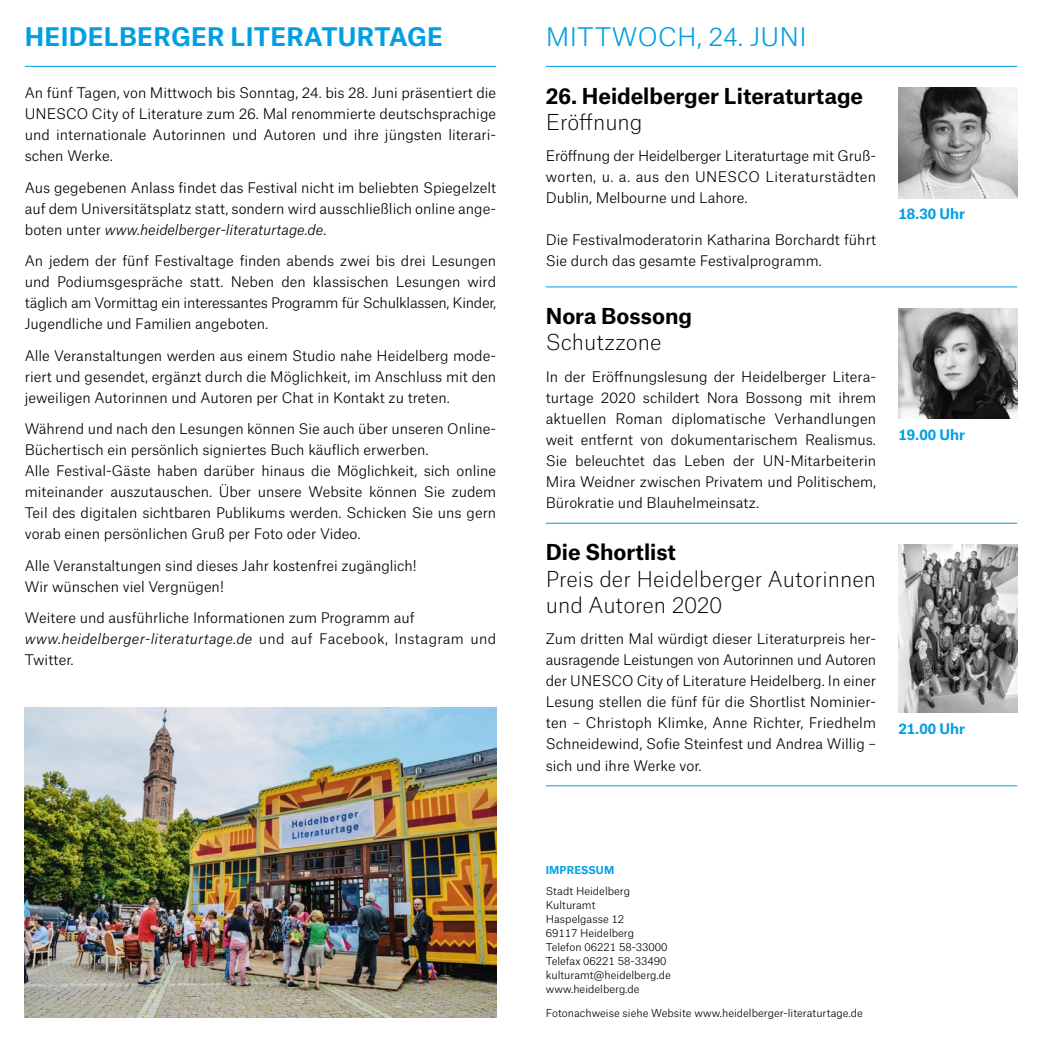
<style>
.page{position:relative;width:1042px;height:1042px;background:#fff}
.page>*{position:absolute;margin:0;border:0;box-sizing:border-box;transform-origin:0 0}
.Kolumne_-_Atlas_Grot{font:700 24.5px "Atlas Grotesk";letter-spacing:.01em;color:#009fe3}
.t1{font:300 24.5px "Atlas Grotesk";letter-spacing:.01em;color:#009fe3}
.Titel_-_Atlas_Grotes{font:100 21px "Atlas Grotesk";color:#000}
.t2{font:700 21px "Atlas Grotesk";color:#000}
.FLIESSTEXT___8pt_lig{font:300 14px/21px "Atlas Grotesk";color:#000;text-align:justify}
.Uhrzeit_-_Atlas_Grot{font:700 14px "Atlas Grotesk";color:#009fe3}
.Fotonachweis_-_Atlas{font:300 10.5px "Atlas Grotesk";color:#000}
.FLIESSTEXT___8pt_lig-2{font:300 10.5px "Atlas Grotesk";color:#000}
.Fotonachweis_-_Atlas-2{font:700 10.5px "Atlas Grotesk";letter-spacing:.01em;color:#009fe3}
.s1{font-style:italic}
</style>
<div class="page">
<img style="left:25px;top:707px;width:471px;height:310px">
<hr style="left:546px;top:66px;width:471px;height:1px;background:#009fe3">
<hr style="left:546px;top:286px;width:471px;height:1px;background:#009fe3">
<img style="left:898px;top:88px;width:119px;height:110px">
<hr style="left:546px;top:523px;width:471px;height:1px;background:#009fe3">
<img style="left:898px;top:308px;width:119px;height:111px">
<hr style="left:546px;top:785px;width:471px;height:1px;background:#009fe3">
<hr style="left:25px;top:66px;width:471px;height:1px;background:#009fe3">
<img style="left:898px;top:545px;width:119px;height:167px">
<p class="Kolumne_-_Atlas_Grot" style="left:25px;top:16px;width:420px">HEIDELBERGER LITERATURTAGE</p>
<p class="FLIESSTEXT___8pt_lig" style="left:25px;top:81px;width:473px">An fünf Tagen, von Mittwoch bis Sonntag, 24. bis 28. Juni präsentiert die UNESCO City of Literature zum 26. Mal renommierte deutschsprachige und internationale Autorinnen und Autoren und ihre jüngsten literari&shy;schen Werke.</p>
<p class="FLIESSTEXT___8pt_lig" style="left:25px;top:176px;width:473px">Aus gegebenen Anlass findet das Festival nicht im beliebten Spiegelzelt auf dem Universitätsplatz statt, sondern wird ausschließlich online ange&shy;boten unter <span class="s1">www.heidelberger-literaturtage.de</span>.</p>
<p class="FLIESSTEXT___8pt_lig" style="left:25px;top:249px;width:473px">An jedem der fünf Festivaltage finden abends zwei bis drei Lesungen und Podiumsgespräche statt. Neben den klassischen Lesungen wird täglich am Vormittag ein interessantes Programm für Schulklassen, Kinder, Jugendliche und Familien angeboten.</p>
<p class="FLIESSTEXT___8pt_lig" style="left:25px;top:344px;width:473px">Alle Veranstaltungen werden aus einem Studio nahe Heidelberg mode&shy;riert und gesendet, ergänzt durch die Möglichkeit, im Anschluss mit den jeweiligen Autorinnen und Autoren per Chat in Kontakt zu treten.</p>
<p class="FLIESSTEXT___8pt_lig" style="left:25px;top:417px;width:473px">Während und nach den Lesungen können Sie auch über unseren Online-</p>
<p class="FLIESSTEXT___8pt_lig" style="left:25px;top:438px;width:405px">Büchertisch ein persönlich signiertes Buch käuflich erwerben.</p>
<p class="FLIESSTEXT___8pt_lig" style="left:25px;top:459px;width:473px">Alle Festival-Gäste haben darüber hinaus die Möglichkeit, sich online miteinander auszutauschen. Über unsere Website können Sie zudem Teil des digitalen sichtbaren Publikums werden. Schicken Sie uns gern vorab einen persönlichen Gruß per Foto oder Video.</p>
<p class="FLIESSTEXT___8pt_lig" style="left:25px;top:554px;width:393px">Alle Veranstaltungen sind dieses Jahr kostenfrei zugänglich!</p>
<p class="FLIESSTEXT___8pt_lig" style="left:25px;top:575px;width:201px">Wir wünschen viel Vergnügen!</p>
<p class="FLIESSTEXT___8pt_lig" style="left:25px;top:606px;width:391px">Weitere und ausführliche Informationen zum Programm auf</p>
<p class="FLIESSTEXT___8pt_lig" style="left:25px;top:627px;width:473px"><span class="s1">www.heidelberger-literaturtage.de</span> und auf Facebook, Instagram und<br>Twitter.</p>
<p class="t1" style="left:546px;top:17px;width:262px">MITTWOCH, 24. JUNI</p>
<p class="t2" style="left:546px;top:78px;width:319px">26. Heidelberger Literaturtage</p>
<p class="Titel_-_Atlas_Grotes" style="left:546px;top:106px;width:98px">Eröffnung</p>
<p class="FLIESSTEXT___8pt_lig" style="left:546px;top:144px;width:332px">Eröffnung der Heidelberger Literaturtage mit Gruß&shy;worten, u. a. aus den UNESCO Literaturstädten Dublin, Melbourne und Lahore.</p>
<p class="FLIESSTEXT___8pt_lig" style="left:546px;top:228px;width:332px">Die Festivalmoderatorin Katharina Borchardt führt<br>Sie durch das gesamte Festivalprogramm.</p>
<p class="t2" style="left:546px;top:299px;width:148px">Nora Bossong</p>
<p class="Titel_-_Atlas_Grotes" style="left:546px;top:326px;width:117px">Schutzzone</p>
<p class="FLIESSTEXT___8pt_lig" style="left:546px;top:365px;width:332px">In der Eröffnungslesung der Heidelberger Litera&shy;turtage 2020 schildert Nora Bossong mit ihrem aktuellen Roman diplomatische Verhandlungen weit entfernt von dokumentarischem Realismus.<br>Sie beleuchtet das Leben der UN-Mitarbeiterin Mira Weidner zwischen Privatem und Politischem, Bürokratie und Blauhelmeinsatz.</p>
<p class="t2" style="left:546px;top:535px;width:132px">Die Shortlist</p>
<p class="Titel_-_Atlas_Grotes" style="left:546px;top:562px;width:332px">Preis der Heidelberger Autorinnen</p>
<p class="Titel_-_Atlas_Grotes" style="left:546px;top:589px;width:178px">und Autoren 2020</p>
<p class="FLIESSTEXT___8pt_lig" style="left:546px;top:627px;width:332px">Zum dritten Mal würdigt dieser Literaturpreis her&shy;ausragende Leistungen von Autorinnen und Autoren der UNESCO City of Literature Heidelberg. In einer Lesung stellen die fünf für die Shortlist Nominier&shy;ten – Christoph Klimke, Anne Richter, Friedhelm Schneidewind, Sofie Steinfest und Andrea Willig – sich und ihre Werke vor.</p>
<p class="Uhrzeit_-_Atlas_Grot" style="left:898px;top:202px;width:68px">18.30 Uhr</p>
<p class="Uhrzeit_-_Atlas_Grot" style="left:898px;top:423px;width:68px">19.00 Uhr</p>
<p class="Uhrzeit_-_Atlas_Grot" style="left:898px;top:717px;width:68px">21.00 Uhr</p>
<p class="Fotonachweis_-_Atlas-2" style="left:546px;top:861px;width:70px">IMPRESSUM</p>
<p class="Fotonachweis_-_Atlas" style="left:546px;top:882px;width:86px">Stadt Heidelberg</p>
<p class="Fotonachweis_-_Atlas" style="left:546px;top:896px;width:51px">Kulturamt</p>
<p class="Fotonachweis_-_Atlas" style="left:546px;top:910px;width:80px">Haspelgasse 12</p>
<p class="Fotonachweis_-_Atlas" style="left:546px;top:924px;width:90px">69117 Heidelberg</p>
<p class="Fotonachweis_-_Atlas" style="left:546px;top:938px;width:123px">Telefon 06221 58-33000</p>
<p class="Fotonachweis_-_Atlas" style="left:546px;top:952px;width:122px">Telefax 06221 58-33490</p>
<p class="Fotonachweis_-_Atlas" style="left:546px;top:966px;width:127px">kulturamt@heidelberg.de</p>
<p class="Fotonachweis_-_Atlas" style="left:546px;top:980px;width:95px">www.heidelberg.de</p>
<p class="FLIESSTEXT___8pt_lig-2" style="left:546px;top:1005px;width:319px">Fotonachweise siehe Website www.heidelberger-literaturtage.de</p>
</div>
